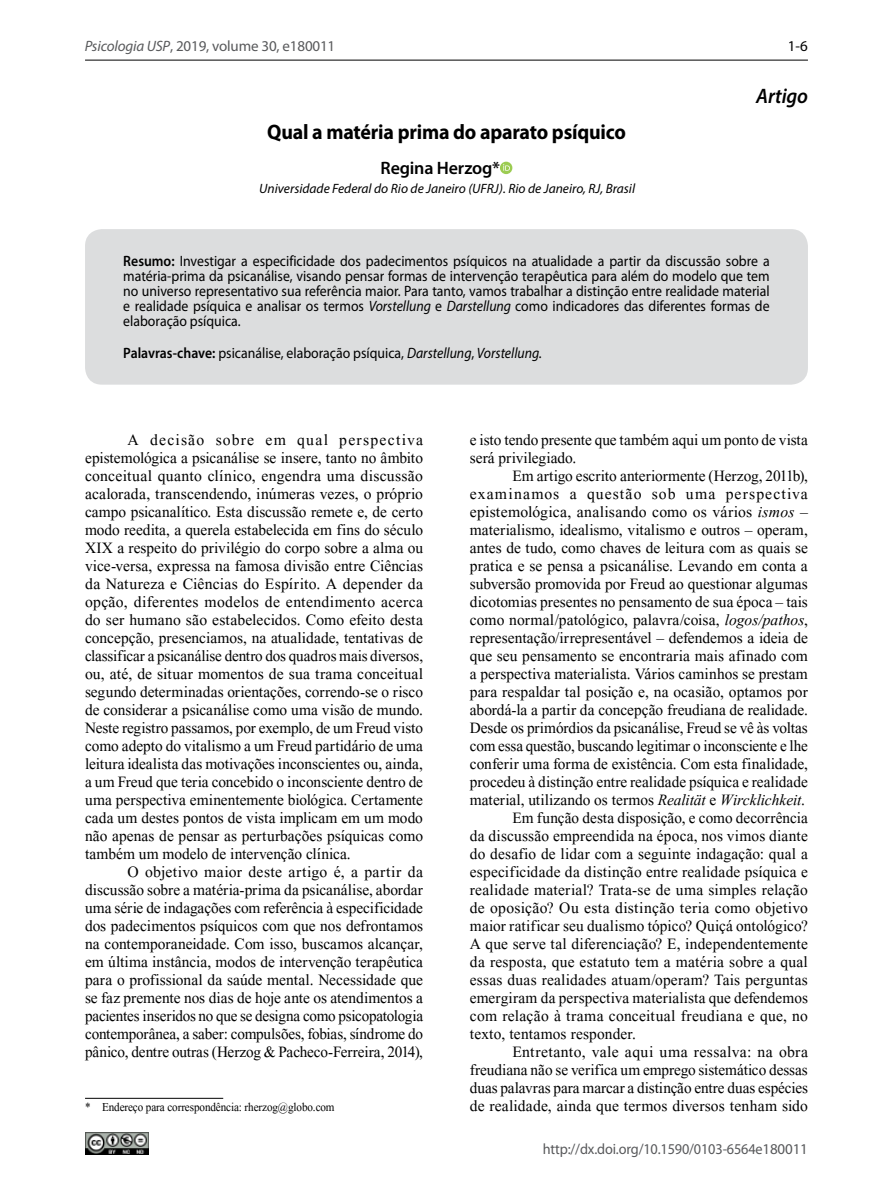
<style>
.page{position:relative;width:893px;height:1191px;background:#fff}
.page>*{position:absolute;margin:0;border:0;box-sizing:border-box;transform-origin:0 0}
.t1{font:700 21px "Myriad Pro";letter-spacing:-.01em;color:#000;scale:.95 1}
.t2{font:italic 600 21px "Myriad Pro";letter-spacing:-.01em;color:#000;scale:.95 1}
.t3{font:19.5px/18px "Aparajita";letter-spacing:.005em;color:#000;text-align:justify}
.t4{font:19.5px "Aparajita";letter-spacing:.055em;color:#000}
.t5{font:600 18px "Myriad Pro";letter-spacing:-.01em;color:#000}
.t6{font:15px/15px "Myriad Pro";color:#000;text-align:justify;scale:.92 1}
.t7{font:15px "Aparajita";letter-spacing:-.005em;color:#000;scale:.92 1}
.t8{font:15px "Myriad Pro";letter-spacing:-.01em;color:#58595b;scale:.95 1}
.t9{font:15px "Myriad Pro";letter-spacing:-.01em;color:#58595b}
.t10{font:15px "Myriad Pro";color:#000}
.t11{font:italic 13.5px "Myriad Pro";color:#000}
.s1{font-style:italic}
.s2{font-weight:600}
</style>
<div class="page">
<hr style="left:85px;top:60px;width:723px;height:1px;background:#000">
<img style="left:85px;top:1132px;width:63px;height:23px">
<div style="left:85px;top:229px;width:723px;height:156px;background:#dcddde;border-radius:17px"></div>
<div style="left:500px;top:162px;width:12px;height:12px;background:#9ccc52;border-radius:50%"></div>
<svg style="left:503px;top:164px;width:7px;height:7px"></svg>
<hr style="left:85px;top:1098px;width:138px;height:1px;background:#000">
<p class="t9" style="left:85px;top:37px;width:252px"><span class="s1">Psicologia USP</span>, 2019, volume 30, e180011</p>
<p class="t10" style="left:788px;top:37px;width:21px">1-6</p>
<p class="t1" style="left:267px;top:118px;width:379px">Qual a matéria prima do aparato psíquico</p>
<p class="t5" style="left:381px;top:157px;width:121px">Regina Herzog*</p>
<p class="t11" style="left:259px;top:180px;width:377px">Universidade Federal do Rio de Janeiro (UFRJ). Rio de Janeiro, RJ, Brasil</p>
<p class="t2" style="left:756px;top:83px;width:56px">Artigo</p>
<p class="t6" style="left:123px;top:253px;width:704px"><span class="s2">Resumo:</span> Investigar a especificidade dos padecimentos psíquicos na atualidade a partir da discussão sobre a matéria-prima da psicanálise, visando pensar formas de intervenção terapêutica para além do modelo que tem no universo representativo sua referência maior. Para tanto, vamos trabalhar a distinção entre realidade material e realidade psíquica e analisar os termos <span class="s1">Vorstellung</span> e <span class="s1">Darstellung</span> como indicadores das diferentes formas de elaboração psíquica.</p>
<p class="t6" style="left:123px;top:345px;width:457px"><span class="s2">Palavras-chave:</span> psicanálise, elaboração psíquica, <span class="s1">Darstellung</span>, <span class="s1">Vorstellung.</span></p>
<p class="t3" style="left:85px;top:432px;width:340px;text-indent:43px">A decisão sobre em qual perspectiva epistemológica a psicanálise se insere, tanto no âmbito conceitual quanto clínico, engendra uma discussão acalorada, transcendendo, inúmeras vezes, o próprio campo psicanalítico. Esta discussão remete e, de certo modo reedita, a querela estabelecida em fins do século XIX a respeito do privilégio do corpo sobre a alma ou vice-versa, expressa na famosa divisão entre Ciências da Natureza e Ciências do Espírito. A depender da opção, diferentes modelos de entendimento acerca do ser humano são estabelecidos. Como efeito desta concepção, presenciamos, na atualidade, tentativas de classificar a psicanálise dentro dos quadros mais diversos, ou, até, de situar momentos de sua trama conceitual segundo determinadas orientações, correndo-se o risco de considerar a psicanálise como uma visão de mundo.<br>Neste registro passamos, por exemplo, de um Freud visto como adepto do vitalismo a um Freud partidário de uma leitura idealista das motivações inconscientes ou, ainda, a um Freud que teria concebido o inconsciente dentro de uma perspectiva eminentemente biológica. Certamente cada um destes pontos de vista implicam em um modo não apenas de pensar as perturbações psíquicas como também um modelo de intervenção clínica.</p>
<p class="t3" style="left:85px;top:864px;width:340px;text-indent:43px">O objetivo maior deste artigo é, a partir da discussão sobre a matéria-prima da psicanálise, abordar uma série de indagações com referência à especificidade dos padecimentos psíquicos com que nos defrontamos na contemporaneidade. Com isso, buscamos alcançar, em última instância, modos de intervenção terapêutica para o profissional da saúde mental. Necessidade que se faz premente nos dias de hoje ante os atendimentos a pacientes inseridos no que se designa como psicopatologia contemporânea, a saber: compulsões, fobias, síndrome do pânico, dentre outras (Herzog &amp; Pacheco-Ferreira, 2014),</p>
<p class="t7" style="left:85px;top:1098px;width:273px">* Endereço para correspondência: rherzog@globo.com</p>
<p class="t3" style="left:470px;top:432px;width:339px">e isto tendo presente que também aqui um ponto de vista será privilegiado.</p>
<p class="t3" style="left:512px;top:468px;width:297px">Em artigo escrito anteriormente (Herzog, 2011b),</p>
<p class="t4" style="left:470px;top:482px;width:340px">examinamos a questão sob uma perspectiva</p>
<p class="t3" style="left:470px;top:504px;width:340px">epistemológica, analisando como os vários <span class="s1">ismos</span> –</p>
<p class="t3" style="left:470px;top:522px;width:340px">materialismo, idealismo, vitalismo e outros – operam,</p>
<p class="t3" style="left:470px;top:540px;width:340px">antes de tudo, como chaves de leitura com as quais se</p>
<p class="t3" style="left:470px;top:558px;width:339px">pratica e se pensa a psicanálise. Levando em conta a</p>
<p class="t3" style="left:470px;top:576px;width:339px">subversão promovida por Freud ao questionar algumas</p>
<p class="t3" style="left:470px;top:594px;width:340px">dicotomias presentes no pensamento de sua época – tais</p>
<p class="t3" style="left:470px;top:612px;width:340px">como normal/patológico, palavra/coisa, <span class="s1">logos/pathos</span>,</p>
<p class="t3" style="left:470px;top:630px;width:339px">representação/irrepresentável – defendemos a ideia de</p>
<p class="t3" style="left:470px;top:648px;width:339px">que seu pensamento se encontraria mais afinado com</p>
<p class="t3" style="left:470px;top:666px;width:339px">a perspectiva materialista. Vários caminhos se prestam</p>
<p class="t3" style="left:470px;top:684px;width:339px">para respaldar tal posição e, na ocasião, optamos por</p>
<p class="t3" style="left:470px;top:702px;width:339px">abordá-la a partir da concepção freudiana de realidade.</p>
<p class="t3" style="left:470px;top:720px;width:339px">Desde os primórdios da psicanálise, Freud se vê às voltas</p>
<p class="t3" style="left:470px;top:738px;width:340px">com essa questão, buscando legitimar o inconsciente e lhe</p>
<p class="t3" style="left:470px;top:756px;width:339px">conferir uma forma de existência. Com esta finalidade,</p>
<p class="t3" style="left:470px;top:774px;width:339px">procedeu à distinção entre realidade psíquica e realidade</p>
<p class="t3" style="left:470px;top:792px;width:337px">material, utilizando os termos <span class="s1">Realität</span> e <span class="s1">Wircklichkeit</span>.</p>
<p class="t3" style="left:512px;top:810px;width:297px">Em função desta disposição, e como decorrência</p>
<p class="t3" style="left:470px;top:828px;width:339px">da discussão empreendida na época, nos vimos diante</p>
<p class="t3" style="left:470px;top:846px;width:340px">do desafio de lidar com a seguinte indagação: qual a</p>
<p class="t3" style="left:470px;top:864px;width:339px">especificidade da distinção entre realidade psíquica e</p>
<p class="t3" style="left:470px;top:882px;width:339px">realidade material? Trata-se de uma simples relação</p>
<p class="t3" style="left:470px;top:900px;width:339px">de oposição? Ou esta distinção teria como objetivo</p>
<p class="t3" style="left:470px;top:918px;width:340px">maior ratificar seu dualismo tópico? Quiçá ontológico?</p>
<p class="t3" style="left:470px;top:936px;width:340px">A que serve tal diferenciação? E, independentemente</p>
<p class="t3" style="left:470px;top:954px;width:340px">da resposta, que estatuto tem a matéria sobre a qual</p>
<p class="t3" style="left:470px;top:972px;width:339px">essas duas realidades atuam/operam? Tais perguntas</p>
<p class="t3" style="left:470px;top:990px;width:340px">emergiram da perspectiva materialista que defendemos</p>
<p class="t3" style="left:470px;top:1008px;width:339px">com relação à trama conceitual freudiana e que, no</p>
<p class="t3" style="left:470px;top:1026px;width:168px">texto, tentamos responder.</p>
<p class="t3" style="left:512px;top:1044px;width:297px">Entretanto, vale aqui uma ressalva: na obra</p>
<p class="t3" style="left:470px;top:1062px;width:340px">freudiana não se verifica um emprego sistemático dessas</p>
<p class="t3" style="left:470px;top:1080px;width:340px">duas palavras para marcar a distinção entre duas espécies</p>
<p class="t3" style="left:470px;top:1098px;width:339px">de realidade, ainda que termos diversos tenham sido</p>
<p class="t8" style="left:543px;top:1139px;width:280px">http://dx.doi.org/10.1590/0103-6564e180011</p>
</div>
